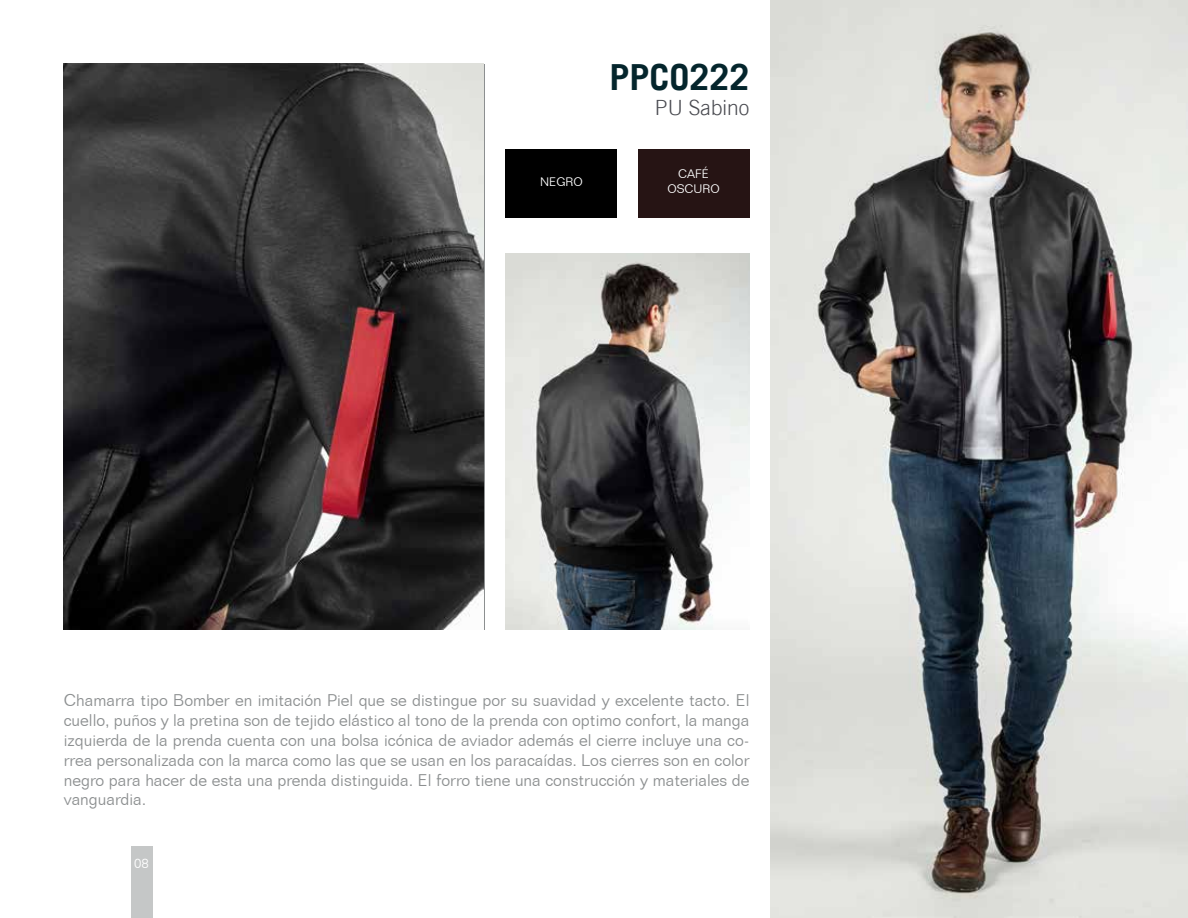
<style>
.page{position:relative;width:1188px;height:918px;background:#fff}
.page>*{position:absolute;margin:0;border:0;box-sizing:border-box;transform-origin:0 0}
.t1{font:700 36px "Trade Gothic LT";color:#04252c}
.t2{font:300 21px "Trade Gothic LT";color:#494a50}
.t3{font:300 16.5px/19.8px "Folio BT";color:#8c8f90;text-align:justify}
.t4{font:300 13.5px "Folio BT";color:#fff}
.t5{font:300 12px/14.4px "Folio BT";color:#fff;text-align:center}
</style>
<div class="page">
<div style="left:506px;top:150px;width:111px;height:68px;background:#000"></div>
<div style="left:638px;top:150px;width:111px;height:68px;background:#261414"></div>
<img style="left:771px;top:0;width:417px;height:918px">
<img style="left:64px;top:64px;width:420px;height:565px">
<img style="left:506px;top:253px;width:243px;height:377px">
<div style="left:131px;top:847px;width:21px;height:71px;background:#c5c7c7"></div>
<h1 class="t1" style="left:609px;top:55px;width:142px">PPCO222</h1>
<p class="t2" style="left:655px;top:95px;width:96px">PU Sabino</p>
<p class="t5" style="left:540px;top:174px;width:44px">NEGRO</p>
<p class="t5" style="left:667px;top:167px;width:54px">CAFÉ<br>OSCURO</p>
<p class="t3" style="left:64px;top:691px;width:687px">Chamarra tipo Bomber en imitación Piel que se distingue por su suavidad y excelente tacto. El cuello, puños y la pretina son de tejido elástico al tono de la prenda con optimo confort, la manga izquierda de la prenda cuenta con una bolsa icónica de aviador además el cierre incluye una co&shy;rrea personalizada con la marca como las que se usan en los paracaídas. Los cierres son en color negro para hacer de esta una prenda distinguida. El forro tiene una construcción y materiales de vanguardia.</p>
<p class="t4" style="left:134px;top:855px;width:16px">08</p>
</div>
